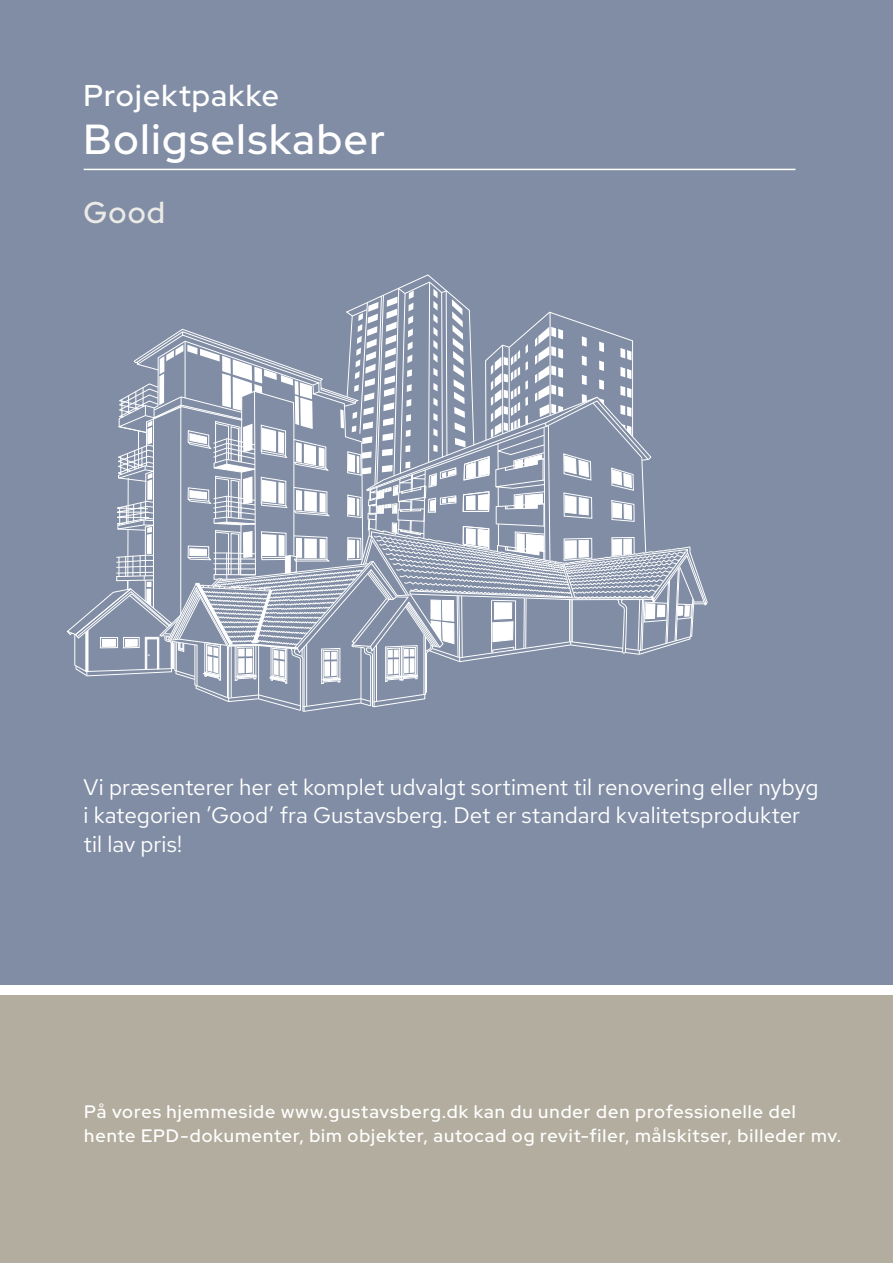
<style>
.page{position:relative;width:893px;height:1263px;background:#fff}
.page>*{position:absolute;margin:0;border:0;box-sizing:border-box;transform-origin:0 0}
.t1{font:600 42px "Red Hat Display";letter-spacing:.04em;color:#fff}
.t2{font:600 30px "Red Hat Display";letter-spacing:.04em;color:#fff}
.t3{font:600 30px "Red Hat Display";color:#ebeae6}
.t4{font:22.5px/28.5px "Red Hat Text";color:#fff}
.t5{font:600 18px/24px "Red Hat Display";letter-spacing:.055em;color:#fff}
</style>
<div class="page">
<div style="left:0;top:0;width:893px;height:984px;background:#808da4"></div>
<svg style="left:67px;top:274px;width:641px;height:438px"></svg>
<hr style="left:84px;top:169px;width:711px;height:1px;background:#fff">
<div style="left:0;top:995px;width:893px;height:268px;background:#b2ad9e"></div>
<p class="t2" style="left:84px;top:76px;width:197px">Projektpakke</p>
<p class="t1" style="left:84px;top:112px;width:303px">Boligselskaber</p>
<p class="t3" style="left:84px;top:193px;width:83px">Good</p>
<p class="t4" style="left:84px;top:772px;width:737px">Vi præsenterer her et komplet udvalgt sortiment til renovering eller nybyg i kategorien ’Good’ fra Gustavsberg. Det er standard kvalitetsprodukter til lav pris!</p>
<p class="t5" style="left:84px;top:1099px;width:759px">På vores hjemmeside www.gustavsberg.dk kan du under den professionelle del hente EPD-dokumenter, bim objekter, autocad og revit-filer, målskitser, billeder mv.</p>
</div>
